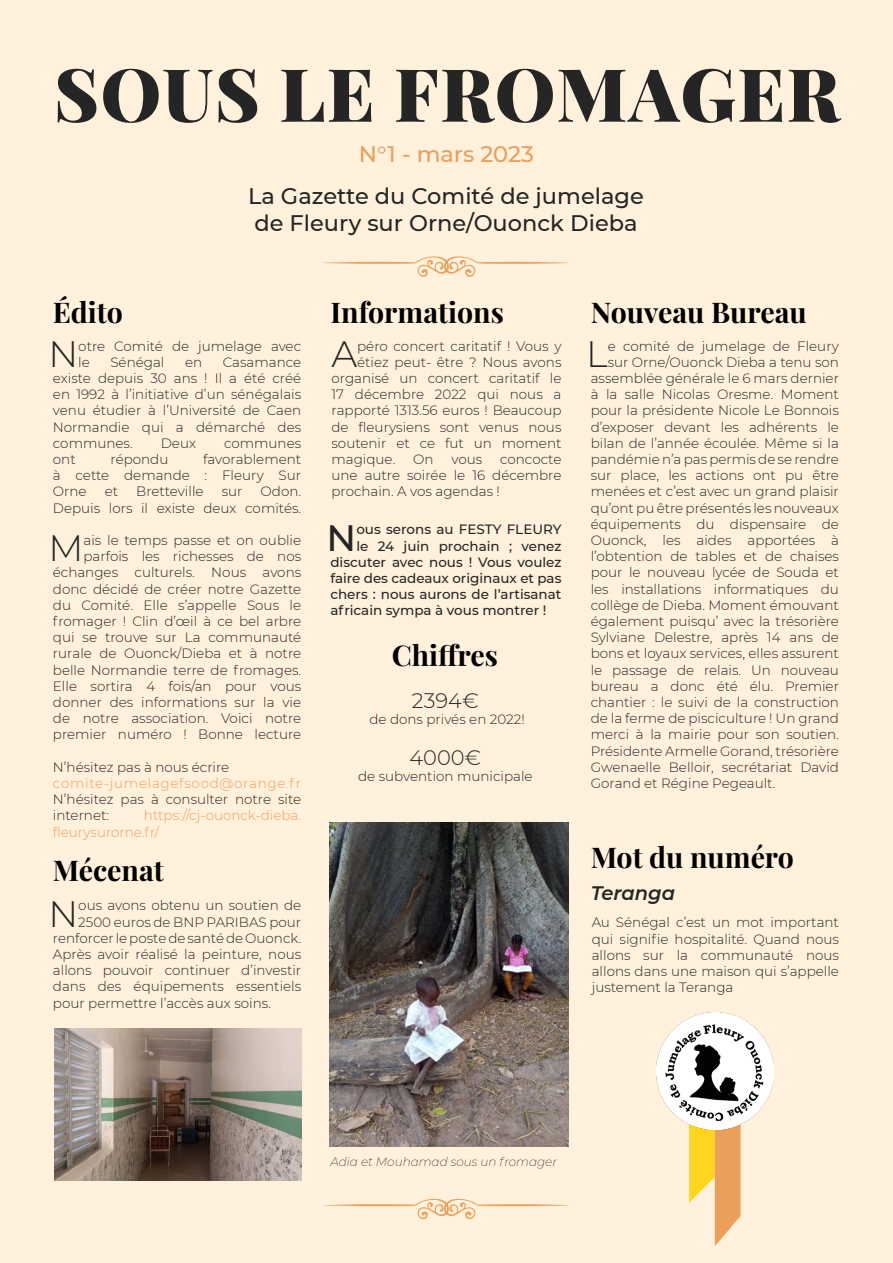
<style>
.page{position:relative;width:893px;height:1263px;background:#fff1db}
.page>*{position:absolute;margin:0;border:0;box-sizing:border-box;transform-origin:0 0}
.t1{font:900 73.5px "Playfair Display";letter-spacing:.02em;color:#252525}
.t2{font:300 36.6px "Montserrat";color:#252525}
.t3{font:500 36.6px "Montserrat";color:#252525}
.t4{font:28.5px "Playfair Display";color:#000}
.t5{font:500 22.5px/27px "Montserrat";color:#252525}
.t6{font:500 22.5px "Montserrat";color:#ea9f5b}
.t7{font:300 21px "Montserrat";color:#252525}
.t8{font:italic 600 19.5px "Montserrat";color:#252525}
.t9{font:300 13.5px/16.2px "Montserrat";color:#252525;text-align:justify}
.t10{font:500 13.5px "Montserrat";color:#252525}
.t11{font:300 13.5px/16.2px "Montserrat";color:#ea9f5b}
.t12{font:300 13.5px "Montserrat";letter-spacing:.05em;color:#ea9f5b}
.t13{font:italic 200 12px "Montserrat";color:#252525}
</style>
<div class="page">
<svg style="left:323px;top:256px;width:247px;height:21px"></svg>
<svg style="left:323px;top:1198px;width:247px;height:21px"></svg>
<img style="left:54px;top:1028px;width:247px;height:152px">
<img style="left:329px;top:823px;width:239px;height:324px">
<svg style="left:689px;top:1129px;width:52px;height:117px"></svg>
<img style="left:656px;top:1013px;width:117px;height:116px">
<h1 class="t1" style="left:54px;top:37px;width:787px">SOUS LE FROMAGER</h1>
<h3 class="t6" style="left:359px;top:139px;width:177px">N°1 - mars 2023</h3>
<h3 class="t4" style="left:53px;top:290px;width:72px">Édito</h3>
<h3 class="t5" style="left:248px;top:181px;width:397px">La Gazette du Comité de jumelage de Fleury sur Orne/Ouonck Dieba</h3>
<h3 class="t4" style="left:330px;top:290px;width:175px">Informations</h3>
<h3 class="t4" style="left:591px;top:290px;width:218px">Nouveau Bureau</h3>
<h2 class="t2" style="left:48px;top:329px;width:31px">N</h2>
<p class="t9" style="left:78px;top:337px;width:224px">otre Comité de jumelage avec le</p>
<p class="t9" style="left:110px;top:353px;width:56px">Sénégal</p>
<p class="t9" style="left:185px;top:353px;width:19px">en</p>
<p class="t9" style="left:53px;top:353px;width:250px;text-indent:170px">Casamance existe depuis 30 ans ! Il a été créé en 1992 à l’initiative d’un sénégalais venu étudier à l’Université de Caen Normandie qui a démarché des communes.</p>
<p class="t9" style="left:161px;top:434px;width:37px">Deux</p>
<p class="t9" style="left:224px;top:434px;width:79px">communes</p>
<p class="t9" style="left:53px;top:451px;width:250px;text-indent:150px">favorablement à cette demande : Fleury Sur Orne</p>
<p class="t9" style="left:53px;top:451px;width:24px">ont</p>
<p class="t9" style="left:111px;top:451px;width:59px">répondu</p>
<p class="t9" style="left:53px;top:483px;width:250px;text-align:right">Odon.<br>Depuis lors il existe deux comités.</p>
<h2 class="t2" style="left:48px;top:523px;width:37px">M</h2>
<p class="t9" style="left:105px;top:483px;width:15px">et</p>
<p class="t9" style="left:136px;top:483px;width:69px">Bretteville</p>
<p class="t9" style="left:222px;top:483px;width:22px">sur</p>
<p class="t9" style="left:53px;top:532px;width:250px;text-align:right">ais le temps passe et on oublie parfois les richesses de nos échanges culturels. Nous avons donc décidé de créer notre Gazette du Comité. Elle s’appelle Sous le fromager ! Clin d’œil à ce bel arbre qui se trouve sur La communauté rurale de Ouonck/Dieba et à notre belle Normandie terre de fromages.<br>Elle sortira 4 fois/an pour vous donner des informations sur la vie de notre association. Voici notre premier numéro ! Bonne lecture</p>
<p class="t9" style="left:53px;top:758px;width:178px">N’hésitez pas à nous écrire</p>
<p class="t12" style="left:53px;top:774px;width:250px">comite-jumelagefsood@orange.fr</p>
<p class="t9" style="left:53px;top:791px;width:250px">N’hésitez pas à consulter notre site internet:</p>
<p class="t11" style="left:53px;top:807px;width:250px;text-indent:91px">https://cj-ouonck-dieba. fleurysurorne.fr/</p>
<h3 class="t4" style="left:53px;top:848px;width:112px">Mécenat</h3>
<h2 class="t2" style="left:48px;top:889px;width:31px">N</h2>
<p class="t9" style="left:78px;top:897px;width:224px">ous avons obtenu un soutien de</p>
<p class="t9" style="left:78px;top:913px;width:224px">2500 euros de BNP PARIBAS pour</p>
<p class="t9" style="left:53px;top:929px;width:250px">renforcer le poste de santé de Ouonck.</p>
<p class="t9" style="left:53px;top:945px;width:250px">Après avoir réalisé la peinture, nous</p>
<p class="t9" style="left:53px;top:962px;width:250px">allons pouvoir continuer d’investir</p>
<p class="t9" style="left:53px;top:978px;width:250px">dans des équipements essentiels</p>
<p class="t9" style="left:53px;top:994px;width:219px">pour permettre l’accès aux soins.</p>
<h2 class="t2" style="left:331px;top:329px;width:27px">A</h2>
<p class="t9" style="left:357px;top:337px;width:206px">péro concert caritatif ! Vous y</p>
<p class="t9" style="left:357px;top:353px;width:206px">étiez peut- être ? Nous avons</p>
<p class="t9" style="left:331px;top:370px;width:231px">organisé un concert caritatif le</p>
<p class="t9" style="left:331px;top:386px;width:231px">17 décembre 2022 qui nous a</p>
<p class="t9" style="left:331px;top:402px;width:231px">rapporté 1313.56 euros ! Beaucoup</p>
<p class="t9" style="left:331px;top:418px;width:231px">de fleurysiens sont venus nous</p>
<p class="t9" style="left:331px;top:434px;width:231px">soutenir et ce fut un moment</p>
<p class="t9" style="left:331px;top:451px;width:65px">magique.</p>
<p class="t9" style="left:413px;top:451px;width:22px">On</p>
<p class="t9" style="left:451px;top:451px;width:32px">vous</p>
<p class="t9" style="left:331px;top:451px;width:231px;text-indent:169px">concocte une autre soirée le 16 décembre prochain. A vos agendas !</p>
<h2 class="t3" style="left:327px;top:512px;width:31px">N</h2>
<p class="t10" style="left:356px;top:520px;width:207px">ous serons au FESTY FLEURY</p>
<p class="t10" style="left:356px;top:536px;width:207px">le 24 juin prochain ; venez</p>
<p class="t10" style="left:330px;top:553px;width:232px">discuter avec nous ! Vous voulez</p>
<p class="t10" style="left:330px;top:569px;width:233px">faire des cadeaux originaux et pas</p>
<p class="t10" style="left:330px;top:585px;width:232px">chers : nous aurons de l’artisanat</p>
<p class="t10" style="left:330px;top:601px;width:218px">africain sympa à vous montrer !</p>
<h3 class="t4" style="left:392px;top:632px;width:108px">Chiffres</h3>
<h3 class="t7" style="left:412px;top:686px;width:68px">2394€</h3>
<p class="t9" style="left:369px;top:710px;width:157px">de dons privés en 2022!</p>
<h3 class="t7" style="left:409px;top:743px;width:73px">4000€</h3>
<p class="t9" style="left:358px;top:768px;width:176px">de subvention municipale</p>
<h2 class="t2" style="left:586px;top:329px;width:23px">L</h2>
<p class="t9" style="left:608px;top:337px;width:233px">e comité de jumelage de Fleury</p>
<p class="t9" style="left:608px;top:353px;width:233px">sur Orne/Ouonck Dieba a tenu son</p>
<p class="t9" style="left:591px;top:370px;width:250px">assemblée générale le 6 mars dernier</p>
<p class="t9" style="left:591px;top:386px;width:250px">à la salle Nicolas Oresme. Moment</p>
<p class="t9" style="left:591px;top:402px;width:250px">pour la présidente Nicole Le Bonnois</p>
<p class="t9" style="left:591px;top:418px;width:250px">d’exposer devant les adhérents le</p>
<p class="t9" style="left:591px;top:434px;width:250px">bilan de l’année écoulée. Même si la</p>
<p class="t9" style="left:591px;top:451px;width:250px">pandémie n’a pas permis de se rendre</p>
<p class="t9" style="left:591px;top:467px;width:250px">sur place, les actions ont pu être</p>
<p class="t9" style="left:591px;top:483px;width:250px">menées et c’est avec un grand plaisir</p>
<p class="t9" style="left:591px;top:499px;width:250px">qu’ont pu être présentés les nouveaux</p>
<p class="t9" style="left:591px;top:515px;width:250px">équipements du dispensaire de</p>
<p class="t9" style="left:591px;top:532px;width:250px">Ouonck, les aides apportées à</p>
<p class="t9" style="left:591px;top:548px;width:250px">l’obtention de tables et de chaises</p>
<p class="t9" style="left:591px;top:564px;width:250px">pour le nouveau lycée de Souda et</p>
<p class="t9" style="left:591px;top:580px;width:250px">les installations informatiques du</p>
<p class="t9" style="left:591px;top:596px;width:250px">collège de Dieba. Moment émouvant</p>
<p class="t9" style="left:591px;top:613px;width:250px">également puisqu’ avec la trésorière</p>
<p class="t9" style="left:591px;top:629px;width:250px">Sylviane Delestre, après 14 ans de</p>
<p class="t9" style="left:591px;top:645px;width:250px">bons et loyaux services, elles assurent</p>
<p class="t9" style="left:591px;top:661px;width:250px">le passage de relais. Un nouveau</p>
<p class="t9" style="left:591px;top:677px;width:250px">bureau a donc été élu. Premier</p>
<p class="t9" style="left:591px;top:694px;width:250px">chantier : le suivi de la construction</p>
<p class="t9" style="left:591px;top:710px;width:250px">de la ferme de pisciculture ! Un grand</p>
<p class="t9" style="left:591px;top:726px;width:250px">merci à la mairie pour son soutien.</p>
<p class="t9" style="left:591px;top:742px;width:250px">Présidente Armelle Gorand, trésorière</p>
<p class="t9" style="left:591px;top:758px;width:250px">Gwenaelle Belloir, secrétariat David</p>
<p class="t9" style="left:591px;top:775px;width:186px">Gorand et Régine Pegeault.</p>
<h3 class="t4" style="left:591px;top:835px;width:205px">Mot du numéro</h3>
<h3 class="t8" style="left:591px;top:879px;width:86px">Teranga</h3>
<p class="t9" style="left:592px;top:914px;width:249px">Au Sénégal c’est un mot important qui signifie hospitalité. Quand nous allons sur la communauté nous allons dans une maison qui s’appelle justement la Teranga</p>
<p class="t13" style="left:330px;top:1153px;width:228px">Adia et Mouhamad sous un fromager</p>
</div>
